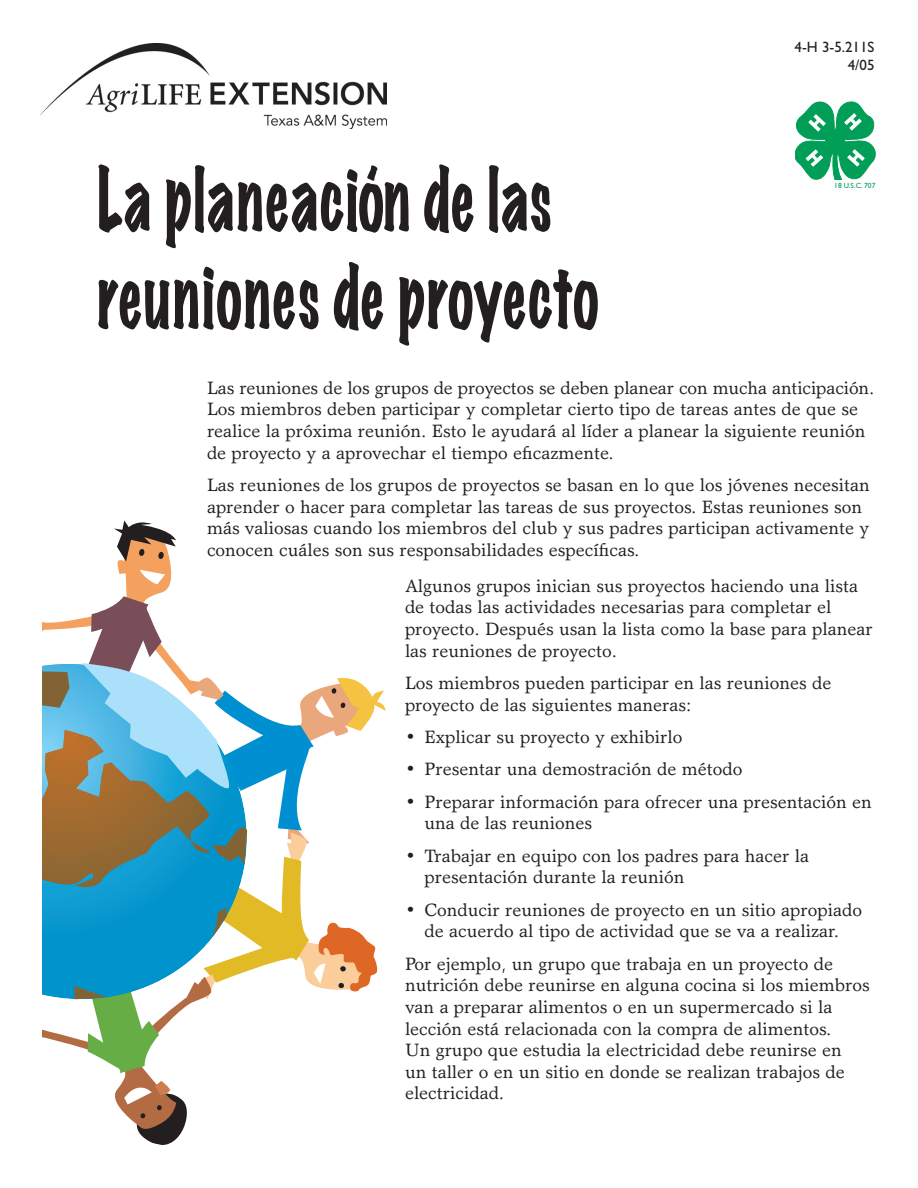
<style>
.page{position:relative;width:918px;height:1188px;background:#fff}
.page>*{position:absolute;margin:0;border:0;box-sizing:border-box;transform-origin:0 0}
.t1{font:expanded 78.75px/97.5px "Marker Felt";letter-spacing:.035em;color:#231f20;scale:.67 1}
.t2{font:18px/21.6px "Garth Graphic";color:#231f20}
.t3{font:15px/18px "Gill Sans";color:#231f20;text-align:right}
.t4{font:7.5px "Gill Sans";color:#009e57}
</style>
<div class="page">
<svg style="left:42px;top:520px;width:344px;height:625px"></svg>
<svg style="left:795px;top:101px;width:81px;height:79px"></svg>
<img style="left:41px;top:44px;width:345px;height:84px">
<h1 class="t1" style="left:98px;top:154px;width:749px">La planeación de las reuniones de proyecto</h1>
<p class="t3" style="left:795px;top:38px;width:81px">4-H 3-5.211S<br>4/05</p>
<p class="t4" style="left:834px;top:181px;width:43px">18 U.S.C. 707</p>
<p class="t2" style="left:207px;top:377px;width:669px">Las reuniones de los grupos de proyectos se deben planear con mucha anticipación.<br>Los miembros deben participar y completar cierto tipo de tareas antes de que se realice la próxima reunión. Esto le ayudará al líder a planear la siguiente reunión de proyecto y a aprovechar el tiempo eficazmente.</p>
<p class="t2" style="left:207px;top:474px;width:664px">Las reuniones de los grupos de proyectos se basan en lo que los jóvenes necesitan aprender o hacer para completar las tareas de sus proyectos. Estas reuniones son más valiosas cuando los miembros del club y sus padres participan activamente y conocen cuáles son sus responsabilidades específicas.</p>
<p class="t2" style="left:405px;top:575px;width:469px">Algunos grupos inician sus proyectos haciendo una lista de todas las actividades necesarias para completar el proyecto. Después usan la lista como la base para planear las reuniones de proyecto.</p>
<p class="t2" style="left:405px;top:672px;width:428px">Los miembros pueden participar en las reuniones de proyecto de las siguientes maneras:</p>
<p class="t2" style="left:406px;top:726px;width:277px">• Explicar su proyecto y exhibirlo</p>
<p class="t2" style="left:406px;top:758px;width:337px">• Presentar una demostración de método</p>
<p class="t2" style="left:424px;top:791px;width:449px;text-indent:-18px">• Preparar información para ofrecer una presentación en una de las reuniones</p>
<p class="t2" style="left:424px;top:845px;width:386px;text-indent:-18px">• Trabajar en equipo con los padres para hacer la presentación durante la reunión</p>
<p class="t2" style="left:406px;top:899px;width:457px;text-align:center">• Conducir reuniones de proyecto en un sitio apropiado de acuerdo al tipo de actividad que se va a realizar.</p>
<p class="t2" style="left:405px;top:953px;width:466px">Por ejemplo, un grupo que trabaja en un proyecto de nutrición debe reunirse en alguna cocina si los miembros van a preparar alimentos o en un supermercado si la lección está relacionada con la compra de alimentos.<br>Un grupo que estudia la electricidad debe reunirse en<br>un taller o en un sitio en donde se realizan trabajos de electricidad.</p>
</div>
